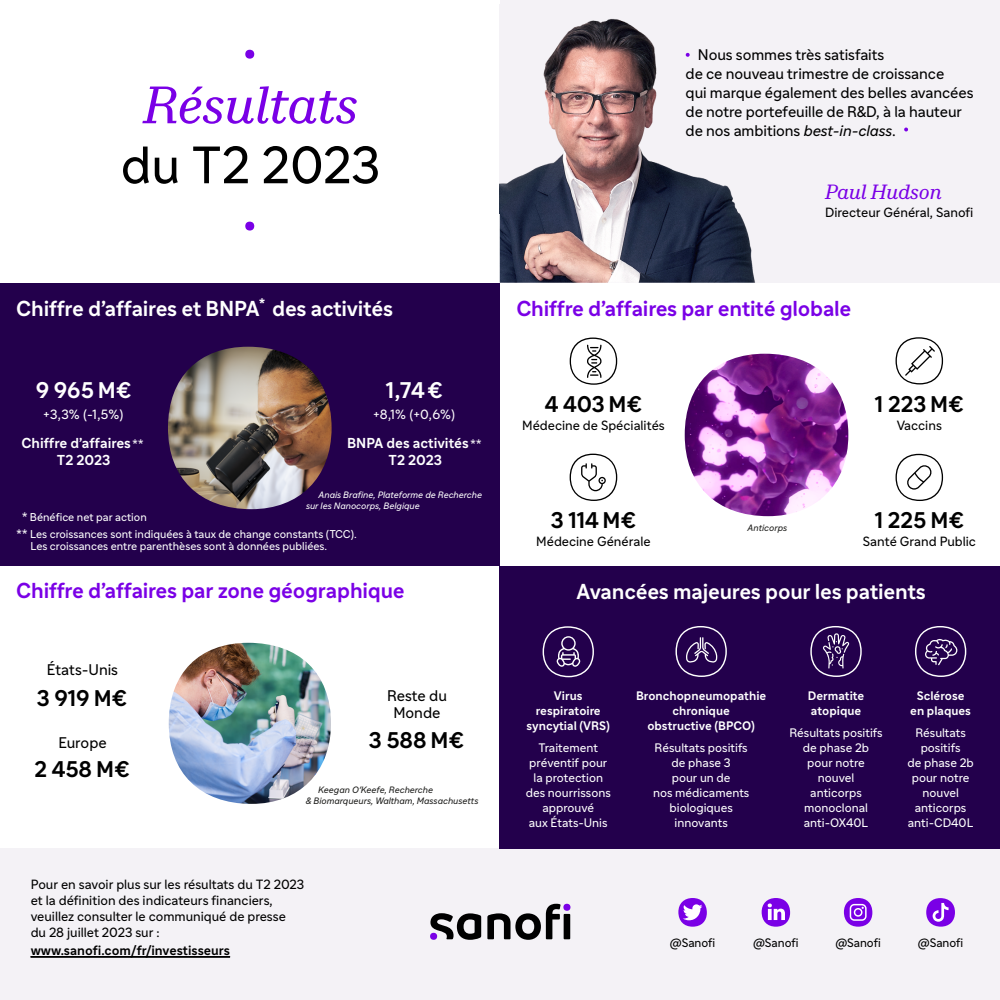
<style>
.page{position:relative;width:1000px;height:1000px;background:#fff}
.page>*{position:absolute;margin:0;border:0;box-sizing:border-box;transform-origin:0 0}
.t1{font:italic 51px/60px "Sanofi Serif";color:#7a00e6;text-align:center}
.t2{font:700 22px "Sanofi Sans";color:#000}
.t3{font:700 22px "Sanofi Sans";color:#fff}
.t4{font:700 21px "Sanofi Sans";letter-spacing:-.01em;color:#7a00e6}
.t5{font:700 21px "Sanofi Sans";letter-spacing:-.01em;color:#fff}
.t6{font:italic 20px "Sanofi Serif";color:#7a00e6}
.t7{font:15px/19px "Sanofi Sans";letter-spacing:-.005em;color:#000;text-align:center}
.t8{font:700 14px/16.8px "Sanofi Sans";color:#fff;text-align:center}
.t9{font:13px/16px "Sanofi Sans";color:#000}
.t10{font:700 13px "Sanofi Sans";color:#000}
.t11{font:13px "Sanofi Sans";color:#fff}
.t12{font:13px "Sanofi Sans";color:#fbfafb}
.t13{font:12px/15px "Sanofi Sans";color:#fff;text-align:center}
.t14{font:700 12px/15px "Sanofi Sans";color:#fff;text-align:center}
.t15{font:12px "Sanofi Sans";letter-spacing:-.005em;color:#000}
.t16{font:11px/12px "Sanofi Sans";color:#fff}
.t17{font:italic 9px/11px "Sanofi Sans";color:#1d1d1b}
.t18{font:italic 9px/11px "Sanofi Sans";color:#fff}
.s1{font-family:"Sanofi Sans";font-style:normal;color:#000}
.s2{font-style:italic}
.s3{font-weight:400;font-size:12px}
.s4{font-size:12px}
</style>
<div class="page">
<div style="left:0;top:849px;width:1000px;height:151px;background:#f4f2f6"></div>
<div style="left:0;top:283px;width:500px;height:283px;background:#23004c"></div>
<div style="left:500px;top:0;width:500px;height:283px;background:#f4f2f6"></div>
<div style="left:500px;top:566px;width:500px;height:283px;background:#23004c"></div>
<img style="left:500px;top:18px;width:408px;height:265px">
<img style="left:169px;top:643px;width:162px;height:161px;border-radius:80px">
<img style="left:168px;top:347px;width:164px;height:162px;border-radius:81px">
<img style="left:685px;top:354px;width:163px;height:162px;border-radius:81px">
<svg style="left:31px;top:956px;width:199px;height:1px"></svg>
<svg style="left:686px;top:53px;width:4px;height:4px"></svg>
<svg style="left:904px;top:128px;width:4px;height:3px"></svg>
<div style="left:245px;top:50px;width:9px;height:9px;background:#7a00e6;border-radius:50%"></div>
<div style="left:245px;top:222px;width:9px;height:9px;background:#7a00e6;border-radius:50%"></div>
<svg style="left:810px;top:626px;width:52px;height:51px"></svg>
<svg style="left:543px;top:626px;width:51px;height:51px"></svg>
<svg style="left:915px;top:626px;width:51px;height:51px"></svg>
<svg style="left:676px;top:626px;width:51px;height:51px"></svg>
<svg style="left:570px;top:338px;width:47px;height:47px"></svg>
<svg style="left:570px;top:454px;width:47px;height:47px"></svg>
<svg style="left:896px;top:454px;width:47px;height:47px"></svg>
<svg style="left:896px;top:337px;width:47px;height:47px"></svg>
<svg style="left:430px;top:913px;width:51px;height:27px"></svg>
<div style="left:564px;top:914px;width:6px;height:25px;background:#000"></div>
<svg style="left:487px;top:904px;width:73px;height:36px"></svg>
<div style="left:430px;top:933px;width:7px;height:7px;background:#7a00e6;border-radius:50%"></div>
<div style="left:563px;top:904px;width:7px;height:7px;background:#7a00e6;border-radius:50%"></div>
<div style="left:678px;top:898px;width:29px;height:29px;background:#7a00e6;border-radius:50%"></div>
<svg style="left:683px;top:904px;width:19px;height:16px"></svg>
<div style="left:762px;top:898px;width:28px;height:29px;background:#7a00e6;border-radius:50%"></div>
<svg style="left:768px;top:904px;width:17px;height:16px"></svg>
<div style="left:844px;top:898px;width:28px;height:29px;background:#7a00e6;border-radius:50%"></div>
<svg style="left:850px;top:904px;width:17px;height:17px"></svg>
<svg style="left:926px;top:898px;width:29px;height:29px"></svg>
<p class="t1" style="left:121px;top:75px;width:261px">Résultats <span class="s1">du T2 2023</span></p>
<p class="t7" style="left:686px;top:45px;width:289px;text-align:left;text-indent:12px">Nous sommes très satisfaits<br>de ce nouveau trimestre de croissance<br>qui marque également des belles avancées de notre portefeuille de R&amp;D, à la hauteur de nos ambitions <span class="s2">best-in-class</span>.</p>
<p class="t6" style="left:825px;top:180px;width:118px">Paul Hudson</p>
<p class="t9" style="left:825px;top:204px;width:150px">Directeur Général, Sanofi</p>
<p class="t5" style="left:16px;top:295px;width:378px">Chiffre d’affaires et BNPA<sup>*</sup> des activités</p>
<p class="t4" style="left:516px;top:295px;width:337px">Chiffre d’affaires par entité globale</p>
<p class="t3" style="left:36px;top:376px;width:97px">9 965 M€</p>
<p class="t11" style="left:44px;top:406px;width:81px">+3,3% (-1,5%)</p>
<p class="t8" style="left:22px;top:434px;width:124px">Chiffre d’affaires <span class="s3">* *<br></span>T2 2023</p>
<p class="t16" style="left:22px;top:511px;width:126px"><span class="s4">*</span> Bénéfice net par action</p>
<p class="t3" style="left:386px;top:376px;width:58px">1,74€</p>
<p class="t12" style="left:373px;top:406px;width:83px">+8,1% (+0,6%)</p>
<p class="t8" style="left:347px;top:434px;width:136px">BNPA des activités<span class="s3">* *<br></span>T2 2023</p>
<p class="t18" style="left:306px;top:489px;width:178px;text-indent:13px">Anais Brafine, Plateforme de Recherche sur les Nanocorps, Belgique</p>
<p class="t16" style="left:30px;top:528px;width:328px;text-indent:-14px"><span class="s4">* *</span> Les croissances sont indiquées à taux de change constants (TCC).<br>Les croissances entre parenthèses sont à données publiées.</p>
<p class="t2" style="left:545px;top:390px;width:99px">4 403 M€</p>
<p class="t9" style="left:522px;top:417px;width:144px">Médecine de Spécialités</p>
<p class="t2" style="left:551px;top:507px;width:87px">3 114 M€</p>
<p class="t9" style="left:536px;top:533px;width:116px">Médecine Générale</p>
<p class="t17" style="left:748px;top:523px;width:41px">Anticorps</p>
<p class="t2" style="left:875px;top:390px;width:90px">1 223 M€</p>
<p class="t9" style="left:897px;top:417px;width:47px">Vaccins</p>
<p class="t2" style="left:875px;top:507px;width:91px">1 225 M€</p>
<p class="t9" style="left:863px;top:533px;width:115px">Santé Grand Public</p>
<p class="t4" style="left:16px;top:578px;width:390px">Chiffre d’affaires par zone géographique</p>
<p class="t7" style="left:47px;top:661px;width:73px">États-Unis</p>
<p class="t2" style="left:37px;top:684px;width:92px">3 919 M€</p>
<p class="t7" style="left:58px;top:734px;width:50px">Europe</p>
<p class="t2" style="left:34px;top:756px;width:97px">2 458 M€</p>
<p class="t7" style="left:387px;top:687px;width:61px;line-height:17px">Reste du<br>Monde</p>
<p class="t2" style="left:369px;top:726px;width:97px">3 588 M€</p>
<p class="t17" style="left:306px;top:784px;width:174px;text-indent:13px">Keegan O'Keefe, Recherche<br>&amp; Biomarqueurs, Waltham, Massachusetts</p>
<p class="t9" style="left:31px;top:876px;width:275px">Pour en savoir plus sur les résultats du T2 2023 et la définition des indicateurs financiers, veuillez consulter le communiqué de presse du 28 juillet 2023 sur :</p>
<p class="t10" style="left:31px;top:942px;width:201px">www.sanofi.com/fr/investisseurs</p>
<p class="t5" style="left:577px;top:579px;width:351px">Avancées majeures pour les patients</p>
<p class="t14" style="left:527px;top:688px;width:85px">Virus respiratoire syncytial (VRS)</p>
<p class="t13" style="left:526px;top:740px;width:87px">Traitement préventif pour la protection des nourrissons approuvé<br>aux États-Unis</p>
<p class="t14" style="left:636px;top:688px;width:132px">Bronchopneumopathie chronique<br>obstructive (BPCO)</p>
<p class="t13" style="left:653px;top:740px;width:98px">Résultats positifs de phase 3<br>pour un de<br>nos médicaments biologiques innovants</p>
<p class="t14" style="left:808px;top:688px;width:58px;text-align:left">Dermatite atopique</p>
<p class="t13" style="left:789px;top:725px;width:95px">Résultats positifs de phase 2b pour notre nouvel<br>anticorps monoclonal anti-OX40L</p>
<p class="t14" style="left:910px;top:688px;width:62px">Sclérose en plaques</p>
<p class="t13" style="left:908px;top:725px;width:68px">Résultats positifs<br>de phase 2b pour notre nouvel anticorps anti-CD40L</p>
<p class="t15" style="left:670px;top:935px;width:47px">@Sanofi</p>
<p class="t15" style="left:753px;top:935px;width:47px">@Sanofi</p>
<p class="t15" style="left:836px;top:935px;width:47px">@Sanofi</p>
<p class="t15" style="left:918px;top:935px;width:47px">@Sanofi</p>
</div>
